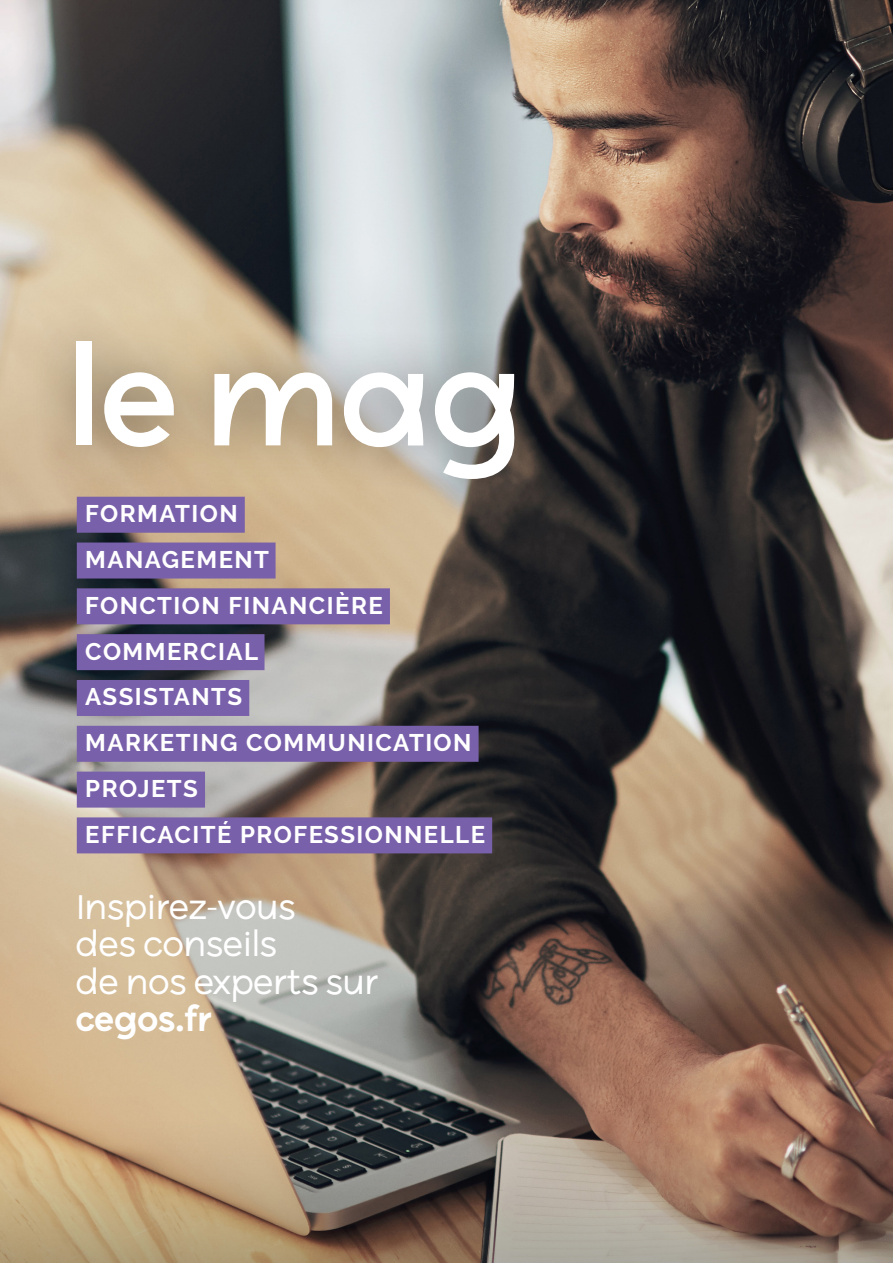
<style>
.page{position:relative;width:893px;height:1263px;background:#fff}
.page>*{position:absolute;margin:0;border:0;box-sizing:border-box;transform-origin:0 0}
.t1{font:500 135px "Ryker";color:#fff}
.t2{font:34.5px/37.5px "Ryker";color:#fff}
.t3{font:700 24px "Raleway";letter-spacing:.06em;color:#fff}
.s1{font-weight:700}
</style>
<div class="page">
<img style="left:0;top:0;width:893px;height:1263px">
<div style="left:77px;top:497px;width:168px;height:36px;background:#7960aa"></div>
<div style="left:77px;top:542px;width:199px;height:36px;background:#7960aa"></div>
<div style="left:77px;top:588px;width:313px;height:36px;background:#7960aa"></div>
<div style="left:77px;top:634px;width:188px;height:36px;background:#7960aa"></div>
<div style="left:77px;top:680px;width:172px;height:36px;background:#7960aa"></div>
<div style="left:77px;top:726px;width:402px;height:36px;background:#7960aa"></div>
<div style="left:77px;top:772px;width:128px;height:36px;background:#7960aa"></div>
<div style="left:77px;top:817px;width:415px;height:36px;background:#7960aa"></div>
<div style="left:29px;top:297px;width:532px;height:228px;background:#231f20;opacity:.5"></div>
<p class="t1" style="left:68px;top:318px;width:454px">le mag</p>
<p class="t3" style="left:85px;top:500px;width:154px">FORMATION</p>
<p class="t3" style="left:85px;top:546px;width:185px">MANAGEMENT</p>
<p class="t3" style="left:85px;top:592px;width:299px">FONCTION FINANCIÈRE</p>
<p class="t3" style="left:85px;top:637px;width:174px">COMMERCIAL</p>
<p class="t3" style="left:85px;top:683px;width:158px">ASSISTANTS</p>
<p class="t3" style="left:85px;top:729px;width:388px">MARKETING COMMUNICATION</p>
<p class="t3" style="left:85px;top:775px;width:114px">PROJETS</p>
<p class="t3" style="left:85px;top:821px;width:401px">EFFICACITÉ PROFESSIONNELLE</p>
<p class="t2" style="left:76px;top:889px;width:304px">Inspirez-vous<br>des conseils<br>de nos experts sur <span class="s1">cegos.fr</span></p>
</div>
